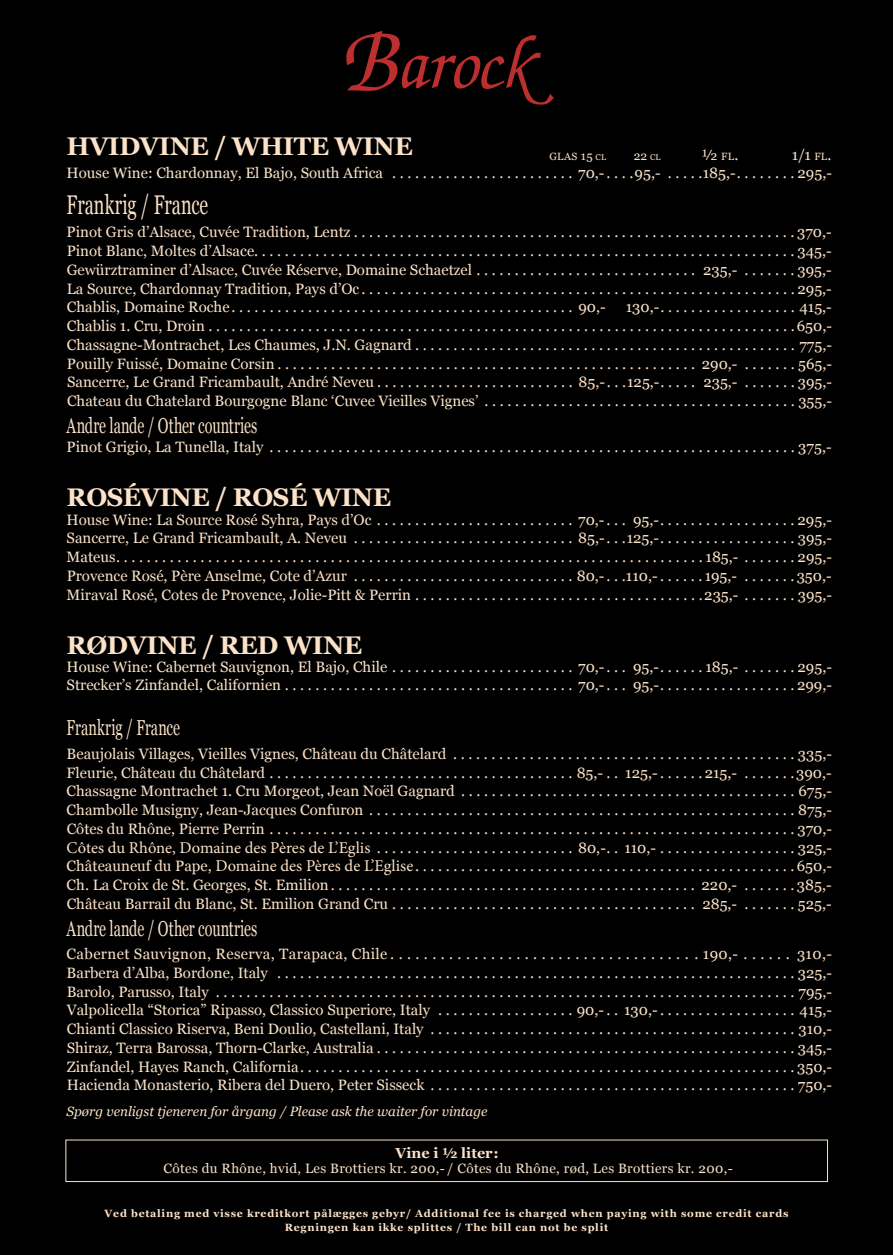
<style>
.page{position:relative;width:893px;height:1255px;background:#fff}
.page>*{position:absolute;margin:0;border:0;box-sizing:border-box;transform-origin:0 0}
.t1{font:27px "Georgia";color:#fbe2c8;scale:.67 1}
.t2{font:700 25.5px "Georgia";letter-spacing:-.02em;color:#fbe2c8}
.t3{font:21.6px "Georgia";letter-spacing:.005em;color:#fbe2c8;scale:.67 1}
.t4{font:15px/18.8px "Georgia";color:#fbe2c8;text-align:justify}
.t5{font:15px "Georgia";color:#fbe2c8}
.t6{font:700 14.4px "Georgia";color:#fbe2c8}
.t7{font:13.5px "Georgia";letter-spacing:.025em;color:#fbe2c8}
.t8{font:italic 13.5px "Georgia";color:#fbe2c8}
.t9{font:12px "Georgia";color:#fbe2c8}
.t10{font:700 10.5px/13.8px "Georgia";letter-spacing:.07em;color:#fbe2c8;text-align:center}
.t11{font:10.5px "Georgia";color:#fbe2c8}
.s1{font-style:inherit}
.s2{font-size:10.5px}
.s3{font-size:12px}
.s4{font-size:8.4px}
.s5{font-family:"Minion Pro";font-size:16.5px}
</style>
<div class="page">
<div style="left:0;top:0;width:893px;height:1254px;background:#000"></div>
<svg style="left:346px;top:31px;width:208px;height:74px"></svg>
<h2 class="t2" style="left:67px;top:127px;width:348px">HVIDVINE / WHITE WINE</h2>
<p class="t4" style="left:67px;top:145px;width:767px;line-height:18px;text-align:right"><span class="s1">1/1</span> <span class="s2">FL</span><span class="s1">.<br></span>House Wine: Chardonnay, El Bajo, South Africa . . . . . . . . . . . . . . . . . . . . . . . . 70,- . . . 95,- . . . . 185,- . . . . . . . 295,-</p>
<h1 class="t1" style="left:67px;top:185px;width:213px">Frankrig / France</h1>
<p class="t4" style="left:67px;top:222px;width:767px">Pinot Gris d’Alsace, Cuvée Tradition, Lentz . . . . . . . . . . . . . . . . . . . . . . . . . . . . . . . . . . . . . . . . . . . . . . . . . . . . . . . . 370,- Pinot Blanc, Moltes d’Alsace . . . . . . . . . . . . . . . . . . . . . . . . . . . . . . . . . . . . . . . . . . . . . . . . . . . . . . . . . . . . . . . . . . . . . 345,- Gewürztraminer d’Alsace, Cuvée Réserve, Domaine Schaetzel . . . . . . . . . . . . . . . . . . . . . . . . . . . . 235,- . . . . . . 395,- La Source, Chardonnay Tradition, Pays d’Oc . . . . . . . . . . . . . . . . . . . . . . . . . . . . . . . . . . . . . . . . . . . . . . . . . . . . . . . 295,- Chablis, Domaine Roche . . . . . . . . . . . . . . . . . . . . . . . . . . . . . . . . . . . . . . . . . . . . . 90,-</p>
<p class="t11" style="left:550px;top:149px;width:58px">GLAS <span class="s3">15</span> <span class="s4">CL</span></p>
<p class="t9" style="left:634px;top:147px;width:28px">22 <span class="s4">CL</span></p>
<p class="t5" style="left:702px;top:144px;width:38px">½ <span class="s2">FL</span>.</p>
<p class="t4" style="left:67px;top:297px;width:767px;text-indent:559px">130,- . . . . . . . . . . . . . . . . . 415,- Chablis 1. Cru, Droin . . . . . . . . . . . . . . . . . . . . . . . . . . . . . . . . . . . . . . . . . . . . . . . . . . . . . . . . . . . . . . . . . . . . . . . . . . . 650,- Chassagne-Montrachet, Les Chaumes, J.N. Gagnard . . . . . . . . . . . . . . . . . . . . . . . . . . . . . . . . . . . . . . . . . . . . . . . . . 775,- Pouilly Fuissé, Domaine Corsin . . . . . . . . . . . . . . . . . . . . . . . . . . . . . . . . . . . . . . . . . . . . . . . . . . . . . . 290,- . . . . . . 565,- Sancerre, Le Grand Fricambault, André Neveu . . . . . . . . . . . . . . . . . . . . . . . . . . 85,- . . 125,- . . . . . 235,- . . . . . . 395,- Chateau du Chatelard Bourgogne Blanc ‘Cuvee Vieilles Vignes’ . . . . . . . . . . . . . . . . . . . . . . . . . . . . . . . . . . . . . . . . 355,-</p>
<h3 class="t3" style="left:67px;top:410px;width:286px">Andre lande / Other countries</h3>
<p class="t4" style="left:67px;top:436px;width:767px">Pinot Grigio, La Tunella, Italy . . . . . . . . . . . . . . . . . . . . . . . . . . . . . . . . . . . . . . . . . . . . . . . . . . . . . . . . . . . . . . . . . . . . . 375,-</p>
<h2 class="t2" style="left:67px;top:478px;width:326px">ROSÉVINE / ROSÉ WINE</h2>
<p class="t4" style="left:67px;top:509px;width:767px">House Wine: La Source Rosé Syhra, Pays d’Oc . . . . . . . . . . . . . . . . . . . . . . . . . . 70,- . . . 95,- . . . . . . . . . . . . . . . . . 295,- Sancerre, Le Grand Fricambault, A. Neveu . . . . . . . . . . . . . . . . . . . . . . . . . . . . . 85,- . . 125,- . . . . . . . . . . . . . . . . . 395,- Mateus . . . . . . . . . . . . . . . . . . . . . . . . . . . . . . . . . . . . . . . . . . . . . . . . . . . . . . . . . . . . . . . . . . . . . . . . . . . . 185,- . . . . . . 295,- Provence Rosé, Père Anselme, Cote d’Azur . . . . . . . . . . . . . . . . . . . . . . . . . . . . . 80,- . . 110,- . . . . . 195,- . . . . . . 350,- Miraval Rosé, Cotes de Provence, Jolie-Pitt &amp; Perrin . . . . . . . . . . . . . . . . . . . . . . . . . . . . . . . . . . . . . 235,- . . . . . . 395,-</p>
<h2 class="t2" style="left:67px;top:625px;width:297px">RØDVINE / RED WINE</h2>
<p class="t4" style="left:67px;top:656px;width:767px">House Wine: Cabernet Sauvignon, El Bajo, Chile . . . . . . . . . . . . . . . . . . . . . . . . 70,- . . . 95,- . . . . . 185,- . . . . . . 295,-<br>Strecker’s Zinfandel, Californien . . . . . . . . . . . . . . . . . . . . . . . . . . . . . . . . . . . . . . 70,- . . . 95,- . . . . . . . . . . . . . . . . . 299,-</p>
<h3 class="t3" style="left:67px;top:712px;width:171px">Frankrig / France</h3>
<p class="t4" style="left:67px;top:743px;width:767px">Beaujolais Villages, Vieilles Vignes, Château du Châtelard . . . . . . . . . . . . . . . . . . . . . . . . . . . . . . . . . . . . . . . . . . . . 335,- Fleurie, Château du Châtelard . . . . . . . . . . . . . . . . . . . . . . . . . . . . . . . . . . . . . . . . 85,- . . 125,- . . . . . 215,- . . . . . . 390,- Chassagne Montrachet 1. Cru Morgeot, Jean Noël Gagnard . . . . . . . . . . . . . . . . . . . . . . . . . . . . . . . . . . . . . . . . . . . 675,- Chambolle Musigny, Jean-Jacques Confuron . . . . . . . . . . . . . . . . . . . . . . . . . . . . . . . . . . . . . . . . . . . . . . . . . . . . . . . 875,- Côtes du Rhône, Pierre Perrin . . . . . . . . . . . . . . . . . . . . . . . . . . . . . . . . . . . . . . . . . . . . . . . . . . . . . . . . . . . . . . . . . . . . 370,- <span class="s5">Côtes du Rhône, Domaine des Pères de L’Eglis</span> . . . . . . . . . . . . . . . . . . . . . . . . . . 80,- . . 110,- . . . . . . . . . . . . . . . . . 325,- Châteauneuf du Pape, <span class="s5">Domaine des Pères de L’Eglise</span> . . . . . . . . . . . . . . . . . . . . . . . . . . . . . . . . . . . . . . . . . . . . . . . . . 650,- Ch. La Croix de St. Georges, St. Emilion . . . . . . . . . . . . . . . . . . . . . . . . . . . . . . . . . . . . . . . . . . . . . . . 220,- . . . . . . 385,- Château Barrail du Blanc, St. Emilion Grand Cru . . . . . . . . . . . . . . . . . . . . . . . . . . . . . . . . . . . . . . . 285,- . . . . . . 525,-</p>
<h3 class="t3" style="left:67px;top:912px;width:286px">Andre lande / Other countries</h3>
<p class="t4" style="left:67px;top:943px;width:767px">Cabernet Sauvignon, Reserva, Tarapaca, Chile . . . . . . . . . . . . . . . . . . . . . . . . . . . . . . . . . . . . 190,- . . . . . . 310,- Barbera d’Alba, Bordone, Italy . . . . . . . . . . . . . . . . . . . . . . . . . . . . . . . . . . . . . . . . . . . . . . . . . . . . . . . . . . . . . . . . . . . 325,- Barolo, Parusso, Italy ..................................................... ............... .......795,- Valpolicella “Storica” Ripasso, Classico Superiore, Italy . . . . . . . . . . . . . . . . . . 90,- . . 130,- . . . . . . . . . . . . . . . . . 415,- Chianti Classico Riserva, Beni Doulio, Castellani, Italy . . . . . . . . . . . . . . . . . . . . . . . . . . . . . . . . . . . . . . . . . . . . . . . 310,- Shiraz, Terra Barossa, Thorn-Clarke, Australia . . . . . . . . . . . . . . . . . . . . . . . . . . . . . . . . . . . . . . . . . . . . . . . . . . . . . . 345,- Zinfandel, Hayes Ranch, California . . . . . . . . . . . . . . . . . . . . . . . . . . . . . . . . . . . . . . . . . . . . . . . . . . . . . . . . . . . . . . . . 350,- Hacienda Monasterio, Ribera del Duero, Peter Sisseck . . . . . . . . . . . . . . . . . . . . . . . . . . . . . . . . . . . . . . . . . . . . . . . 750,-</p>
<p class="t8" style="left:67px;top:1101px;width:422px">Spørg venligst tjeneren for årgang / Please ask the waiter for vintage</p>
<p class="t6" style="left:396px;top:1142px;width:105px">Vine i ½ liter:</p>
<p class="t7" style="left:164px;top:1157px;width:571px">Côtes du Rhône, hvid, Les Brottiers kr. 200,- / Côtes du Rhône, rød, Les Brottiers kr. 200,-</p>
<p class="t10" style="left:105px;top:1205px;width:685px">Ved betaling med visse kreditkort pålægges gebyr/ Additional fee is charged when paying with some credit cards<br>Regningen kan ikke splittes / The bill can not be split</p>
</div>
